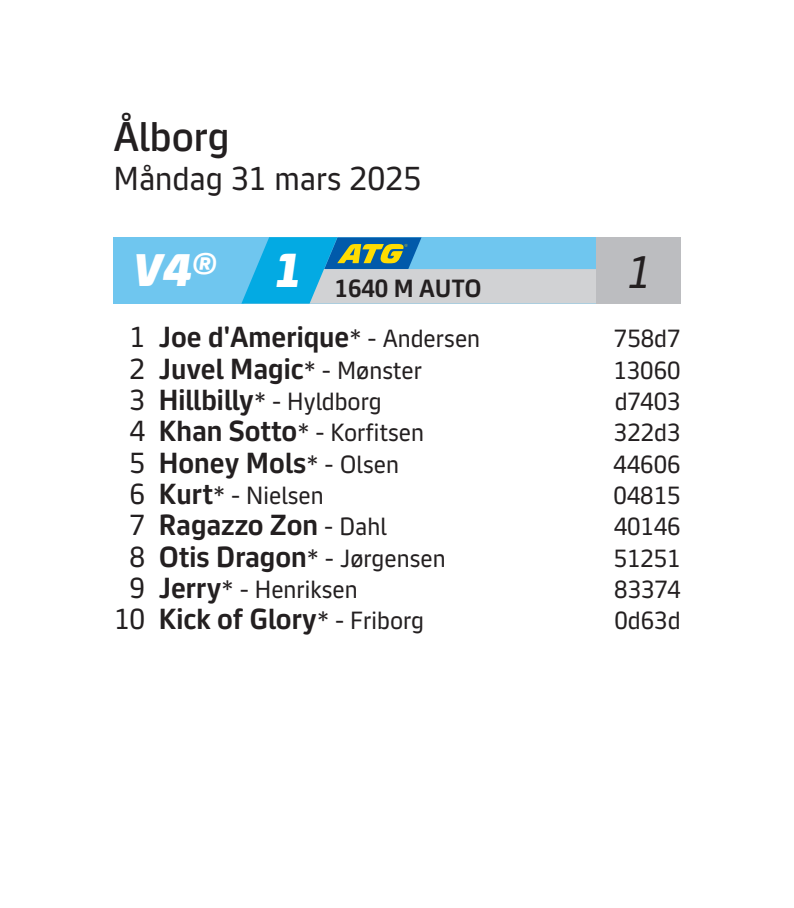
<style>
.page{position:relative;width:794px;height:908px;background:#fff}
.page>*{position:absolute;margin:0;border:0;box-sizing:border-box;transform-origin:0 0}
.t1{font:46px "ATG Rubrik";color:#fff}
.t2{font:44px "ATG Rubrik";color:#fff}
.t3{font:italic 44px "ATG Text";color:#231f20}
.t4{font:500 40px "ATG Text";color:#231f20}
.t5{font:32px "ATG Text";color:#231f20}
.HorseAndRider{font:700 28px "ATG Text";color:#231f20}
.S_REKORD{font:28px "ATG Text";color:#231f20}
.HorseAndRider-2{font:24px "ATG Text";color:#231f20}
.S_REKORD-2{font:24px "ATG Text";color:#231f20}
.t6{font:700 24px "ATG Text";color:#231f20}
.s1{font-weight:400;font-size:24px}
.s2{font-weight:700;font-size:28px}
</style>
<div class="page">
<div style="left:595px;top:237px;width:85px;height:66px;background:#bcbdc0"></div>
<svg style="left:113px;top:237px;width:483px;height:66px;background:#79bfdb"></svg>
<p class="t4" style="left:113px;top:113px;width:118px">Ålborg</p>
<p class="t5" style="left:113px;top:159px;width:309px">Måndag 31 mars 2025</p>
<p class="t2" style="left:134px;top:244px;width:83px">V4®</p>
<p class="t1" style="left:277px;top:243px;width:25px">1</p>
<p class="t6" style="left:334px;top:274px;width:149px">1640 M AUTO</p>
<p class="t3" style="left:626px;top:246px;width:26px">1</p>
<p class="S_REKORD" style="left:129px;top:320px;width:17px">1</p>
<p class="HorseAndRider" style="left:159px;top:320px;width:323px">Joe d'Amerique<span class="s1">* - Andersen</span></p>
<p class="S_REKORD-2" style="left:614px;top:324px;width:68px">758d7</p>
<p class="S_REKORD" style="left:129px;top:352px;width:17px">2</p>
<p class="HorseAndRider" style="left:159px;top:351px;width:265px">Juvel Magic<span class="s1">* - Mønster</span></p>
<p class="S_REKORD-2" style="left:613px;top:356px;width:69px">13060</p>
<p class="S_REKORD" style="left:129px;top:383px;width:17px">3</p>
<p class="HorseAndRider-2" style="left:159px;top:387px;width:224px"><span class="s2">Hillbilly</span>* - Hyldborg</p>
<p class="S_REKORD-2" style="left:614px;top:387px;width:67px">d7403</p>
<p class="S_REKORD" style="left:129px;top:414px;width:17px">4</p>
<p class="HorseAndRider-2" style="left:159px;top:418px;width:267px"><span class="s2">Khan Sotto</span>* - Korfitsen</p>
<p class="S_REKORD-2" style="left:614px;top:418px;width:68px">322d3</p>
<p class="S_REKORD" style="left:129px;top:446px;width:17px">5</p>
<p class="HorseAndRider" style="left:159px;top:445px;width:242px">Honey Mols<span class="s1">* - Olsen</span></p>
<p class="S_REKORD-2" style="left:613px;top:449px;width:69px">44606</p>
<p class="S_REKORD" style="left:129px;top:477px;width:17px">6</p>
<p class="HorseAndRider-2" style="left:159px;top:481px;width:167px"><span class="s2">Kurt</span>* - Nielsen</p>
<p class="S_REKORD-2" style="left:613px;top:481px;width:69px">04815</p>
<p class="S_REKORD" style="left:129px;top:508px;width:17px">7</p>
<p class="HorseAndRider" style="left:159px;top:508px;width:230px">Ragazzo Zon <span class="s1">- Dahl</span></p>
<p class="S_REKORD-2" style="left:614px;top:512px;width:68px">40146</p>
<p class="S_REKORD" style="left:129px;top:540px;width:17px">8</p>
<p class="HorseAndRider-2" style="left:159px;top:543px;width:288px"><span class="s2">Otis Dragon</span>* - Jørgensen</p>
<p class="S_REKORD-2" style="left:614px;top:543px;width:68px">51251</p>
<p class="S_REKORD" style="left:129px;top:571px;width:17px">9</p>
<p class="HorseAndRider-2" style="left:159px;top:575px;width:200px"><span class="s2">Jerry</span>* - Henriksen</p>
<p class="S_REKORD-2" style="left:614px;top:575px;width:68px">83374</p>
<p class="S_REKORD" style="left:114px;top:602px;width:33px">10</p>
<p class="HorseAndRider" style="left:159px;top:602px;width:267px">Kick of Glory<span class="s1">* - Friborg</span></p>
<p class="S_REKORD-2" style="left:614px;top:606px;width:67px">0d63d</p>
</div>
